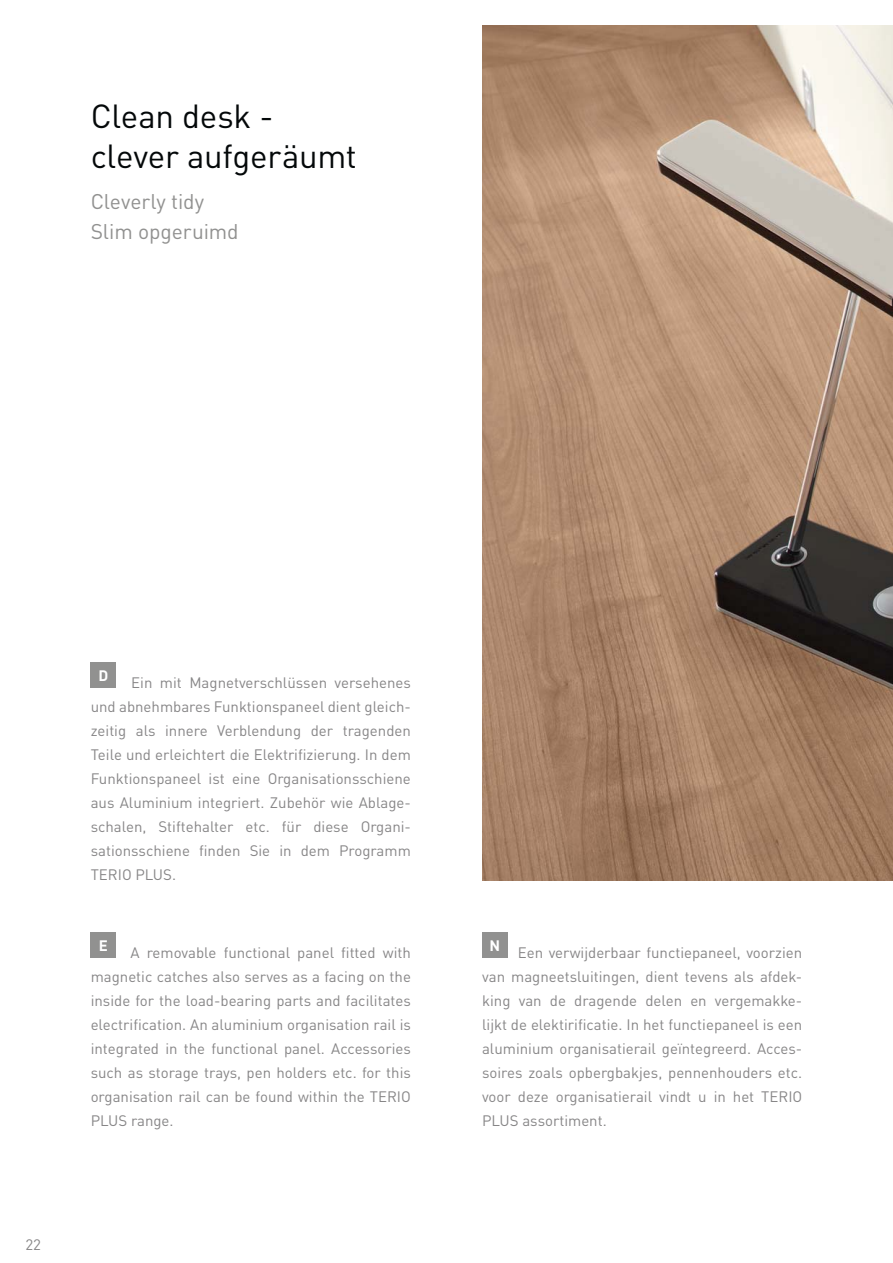
<style>
.page{position:relative;width:893px;height:1263px;background:#fff}
.page>*{position:absolute;margin:0;border:0;box-sizing:border-box;transform-origin:0 0}
.t1{font:33px/40.5px "DINOT";letter-spacing:-.01em;color:#040809}
.t2{font:21px/30px "DINOT";letter-spacing:-.005em;color:#919190}
.t3{font:15px/24px "DINOT";color:#878687;text-align:justify}
.t4{font:700 15px "DINOT";color:#fff}
</style>
<div class="page">
<img style="left:482px;top:26px;width:411px;height:854px">
<div style="left:91px;top:662px;width:25px;height:26px;background:#919190"></div>
<div style="left:91px;top:933px;width:25px;height:25px;background:#919190"></div>
<div style="left:482px;top:933px;width:26px;height:25px;background:#919190"></div>
<h1 class="t1" style="left:91px;top:98px;width:268px">Clean desk - clever aufgeräumt</h1>
<h2 class="t2" style="left:91px;top:188px;width:149px">Cleverly tidy<br>Slim opgeruimd</h2>
<p class="t3" style="left:25px;top:1234px;width:17px">22</p>
<p class="t4" style="left:99px;top:670px;width:11px">D</p>
<p class="t3" style="left:91px;top:672px;width:322px;text-indent:40px">Ein mit Magnetverschlüssen versehenes und abnehmbares Funktionspaneel dient gleich&shy;zeitig als innere Verblendung der tragenden Teile und erleichtert die Elektrifizierung. In dem Funktionspaneel ist eine Organisationsschiene aus Aluminium integriert. Zubehör wie Ablage&shy;schalen, Stiftehalter etc. für diese Organi&shy;sationsschiene finden Sie in dem Programm TERIO PLUS.</p>
<p class="t4" style="left:99px;top:940px;width:11px">E</p>
<p class="t3" style="left:91px;top:942px;width:322px;text-indent:40px">A removable functional panel fitted with magnetic catches also serves as a facing on the inside for the load-bearing parts and facilitates electrification. An aluminium organisation rail is integrated in the functional panel. Accessories such as storage trays, pen holders etc. for this organisation rail can be found within the TERIO PLUS range.</p>
<p class="t4" style="left:489px;top:940px;width:12px">N</p>
<p class="t3" style="left:482px;top:942px;width:322px;text-indent:36px">Een verwijderbaar functiepaneel, voorzien van magneetsluitingen, dient tevens als afdek&shy;king van de dragende delen en vergemakke&shy;lijkt de elektirificatie. In het functiepaneel is een aluminium organisatierail geïntegreerd. Acces&shy;soires zoals opbergbakjes, pennenhouders etc. voor deze organisatierail vindt u in het TERIO PLUS assortiment.</p>
</div>
